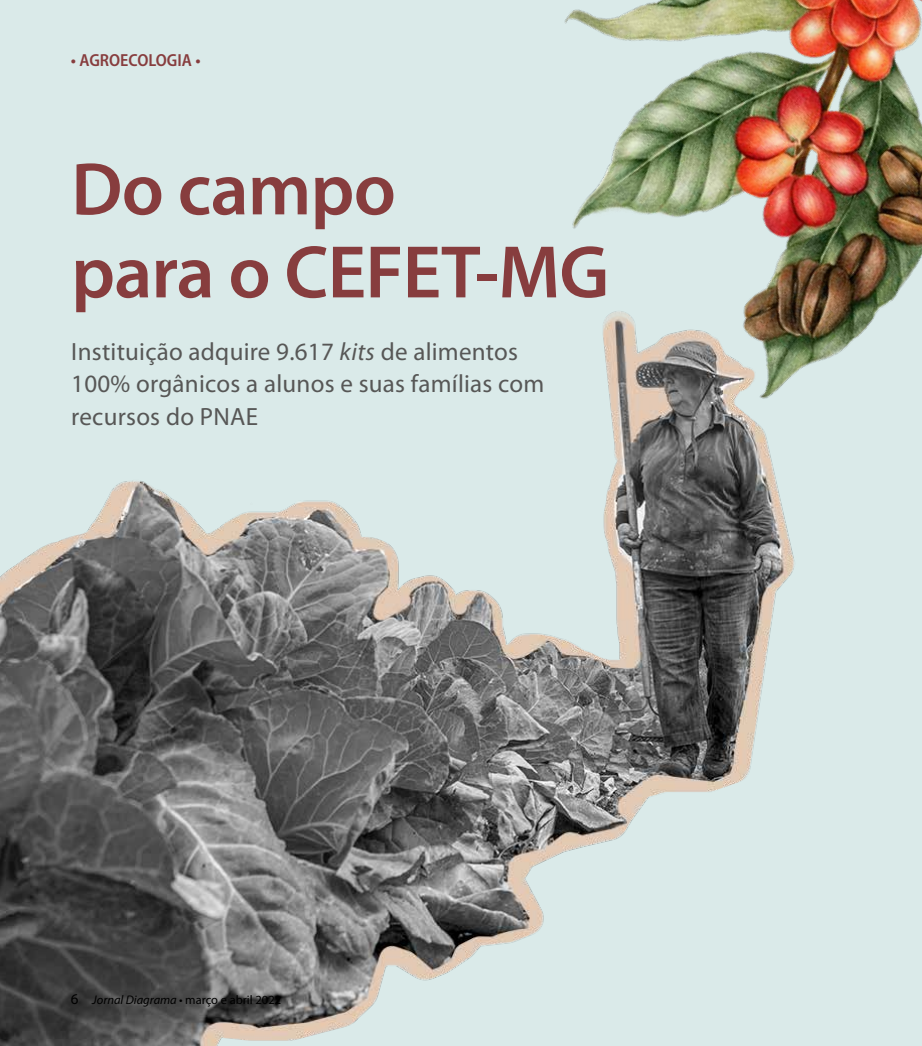
<style>
.page{position:relative;width:922px;height:1046px;background:#fff}
.page>*{position:absolute;margin:0;border:0;box-sizing:border-box;transform-origin:0 0}
.t1{font:75px/83px "Myriad Variable Concept";letter-spacing:-.01em;color:#873d3e}
.t2{font:25px/32.5px "Myriad Pro";letter-spacing:.01em;color:#575756}
.t3{font:17.5px "Myriad Variable Concept";color:#873d3e}
.t4{font:12.5px "Myriad Pro";color:#000}
.s1{font-style:italic}
.s2{font-size:15px}
</style>
<div class="page">
<div style="left:0;top:0;width:921px;height:1045px;background:#daeae9"></div>
<img style="left:0;top:480px;width:795px;height:565px">
<img style="left:397px;top:0;width:524px;height:492px">
<p class="t3" style="left:71px;top:50px;width:131px">• AGROECOLOGIA •</p>
<h1 class="t1" style="left:71px;top:148px;width:539px">Do campo<br>para o CEFET-MG</h1>
<p class="t2" style="left:71px;top:335px;width:474px">Instituição adquire 9.617 <span class="s1">kits</span> de alimentos<br>100% orgânicos a alunos e suas famílias com recursos do PNAE</p>
<p class="t4" style="left:71px;top:992px;width:212px"><span class="s2">6</span> <span class="s1">Jornal Diagrama</span> • março e abril 2022</p>
</div>
